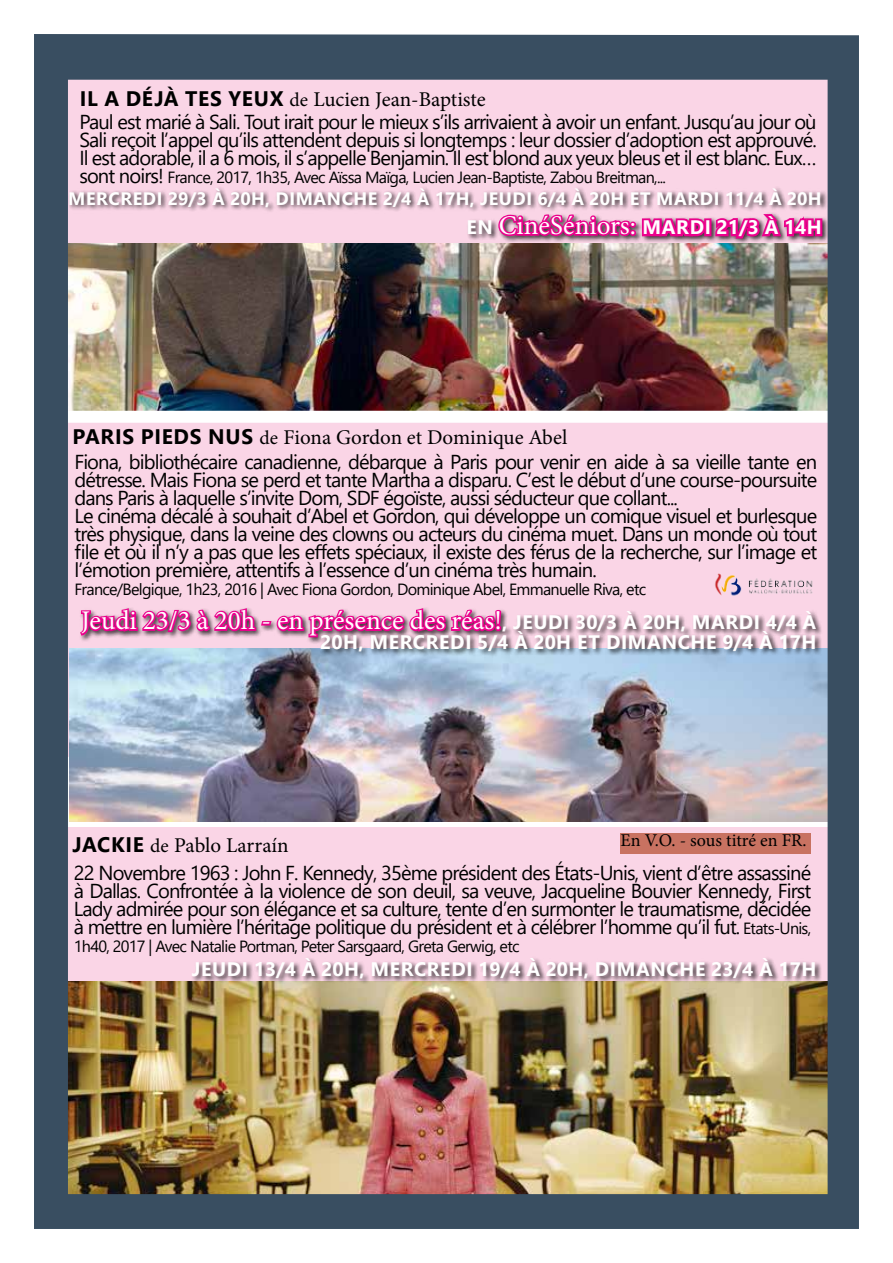
<style>
.page{position:relative;width:893px;height:1263px;background:#fff}
.page>*{position:absolute;margin:0;border:0;box-sizing:border-box;transform-origin:0 0}
.t1{font:27px "Minion Pro";color:#fff}
.t2{font:21px "Minion Pro";letter-spacing:-.005em;color:#000}
.t3{font:20.1px/18px "Segoe UI";letter-spacing:-.045em;color:#000;text-align:justify}
.t4{font:700 19.5px "Segoe UI";letter-spacing:.035em;color:#fff}
.t5{font:700 18px "Segoe UI";letter-spacing:.035em;color:#fff}
.t6{font:18px "Minion Pro";color:#000}
.t7{font:16.2px "Segoe UI";letter-spacing:-.045em;color:#000}
.s1{font-family:"Segoe UI";font-weight:700}
.s2{font-size:19.5px}
.s3{font-size:20.1px}
.s4{font-family:"Minion Pro";font-weight:400;font-size:27px}
.s5{font-family:"Segoe UI";font-weight:700;font-size:19.5px}
.s6{font-size:16.2px}
</style>
<div class="page">
<img style="left:34px;top:34px;width:825px;height:1195px">
<div style="left:190px;top:956px;width:632px;height:29px;background:#000;opacity:.75"></div>
<div style="left:79px;top:607px;width:744px;height:51px;background:#000;opacity:.75"></div>
<svg style="left:78px;top:606px;width:180px;height:31px;background:#d666a6"></svg>
<div style="left:261px;top:621px;width:10px;height:4px;border:3px solid #ec008c"></div>
<svg style="left:275px;top:606px;width:228px;height:33px;background:#d86eaa"></svg>
<div style="left:68px;top:186px;width:762px;height:59px;background:#000;opacity:.75"></div>
<img style="left:497px;top:208px;width:327px;height:77px">
<div style="left:620px;top:833px;width:191px;height:21px;background:#c87261"></div>
<img style="left:711px;top:573px;width:106px;height:27px">
<p class="t2" style="left:80px;top:85px;width:407px"><span class="s1">I L A DÉJÀ TES YEUX</span> <span class="s2">de</span> Lucien Jean-Baptiste</p>
<p class="t3" style="left:79px;top:112px;width:739px">Paul est marié à Sali. Tout irait pour le mieux s’ils arrivaient à avoir un enfant. Jusqu’au jour où Sali reçoit l’appel qu’ils attendent depuis si longtemps : leur dossier d’adoption est approuvé.<br>Il est adorable, il a 6 mois, il s’appelle Benjamin. Il est blond aux yeux bleus et il est blanc. Eux…</p>
<p class="t7" style="left:79px;top:164px;width:588px"><span class="s3">sont noirs!</span> France, 2017, 1h35, Avec Aïssa Maïga, Lucien Jean-Baptiste, Zabou Breitman,...</p>
<p class="t5" style="left:68px;top:184px;width:755px">MERCREDI 29/3 À 20H, DIMANCHE 2/4 À 17H, JEUDI 6/4 À 20H ET MARDI 11/4 À 20H</p>
<p class="t4" style="left:466px;top:212px;width:357px">EN <span class="s4">CinéSéniors:</span> MARDI 21/3 À 14H</p>
<p class="t2" style="left:73px;top:423px;width:496px"><span class="s1">PARIS PIEDS NUS</span> <span class="s2">de</span> Fiona Gordon et Dominique Abel</p>
<p class="t3" style="left:74px;top:453px;width:744px;text-align:left">Fiona, bibliothécaire canadienne, débarque à Paris pour venir en aide à sa vieille tante en détresse. Mais Fiona se perd et tante Martha a disparu. C’est le début d’une course-poursuite dans Paris à laquelle s’invite Dom, SDF égoïste, aussi séducteur que collant...<br>Le cinéma décalé à souhait d’Abel et Gordon, qui développe un comique visuel et burlesque très physique, dans la veine des clowns ou acteurs du cinéma muet. Dans un monde où tout file et où il n’y a pas que les effets spéciaux, il existe des férus de la recherche, sur l’image et l’émotion première, attentifs à l’essence d’un cinéma très humain.</p>
<p class="t7" style="left:74px;top:576px;width:573px">France/Belgique, 1h23, 2016 | Avec Fiona Gordon, Dominique Abel, Emmanuelle Riva, etc</p>
<h1 class="t1" style="left:81px;top:603px;width:737px">Jeudi 23/3 à 20h - en présence des réas!<span class="s5">, J EUDI 30/3 À 20H, M ARDI 4/4 À</span></h1>
<p class="t4" style="left:320px;top:626px;width:497px">20H, MERCREDI 5/4 À 20H ET DIMANCHE 9/4 À 17H</p>
<p class="t6" style="left:620px;top:829px;width:188px">En V.O. - sous titré en FR.</p>
<p class="t2" style="left:73px;top:831px;width:217px"><span class="s1">JACKIE</span> <span class="s2">de</span> Pablo Larraín</p>
<p class="t3" style="left:74px;top:863px;width:739px">22 Novembre 1963 : John F. Kennedy, 35ème président des États-Unis, vient d’être assassiné à Dallas. Confrontée à la violence de son deuil, sa veuve, Jacqueline Bouvier Kennedy, First Lady admirée pour son élégance et sa culture, tente d’en surmonter le traumatisme, décidée à mettre en lumière l’héritage politique du président et à célébrer l’homme qu’il fut. <span class="s6">Etats-Unis,</span></p>
<p class="t7" style="left:74px;top:933px;width:447px">1h40, 2017 | Avec Natalie Portman, Peter Sarsgaard, Greta Gerwig, etc</p>
<p class="t4" style="left:192px;top:953px;width:626px">J EUDI 13/4 À 20H, MERCREDI 19/4 À 20H, DIMANCHE 23/4 À 17H</p>
</div>
